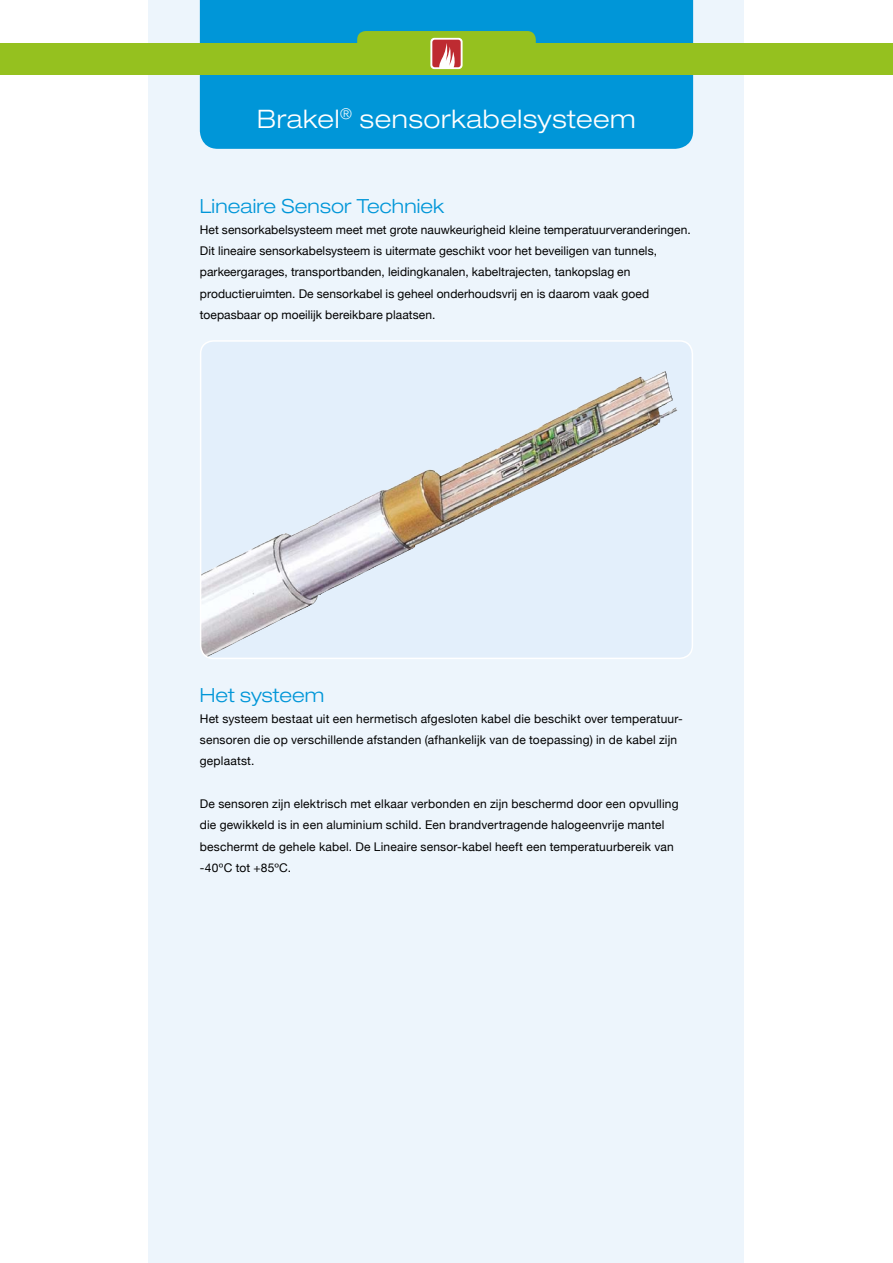
<style>
.page{position:relative;width:893px;height:1263px;background:#fff}
.page>*{position:absolute;margin:0;border:0;box-sizing:border-box;transform-origin:0 0}
.t1{font:300 expanded 25.5px "Helvetica Neue";letter-spacing:.025em;color:#fff}
.t2{font:300 expanded 19.5px "Helvetica Neue";letter-spacing:.005em;color:#0096d8}
.t3{font:12px/21.3px "Helvetica Neue";letter-spacing:.01em;color:#000}
</style>
<div class="page">
<div style="left:149px;top:0;width:595px;height:1263px;background:#edf5fc"></div>
<div style="left:200px;top:0;width:493px;height:149px;background:#0096d8"></div>
<div style="left:0;top:43px;width:893px;height:32px;background:#95c11f"></div>
<div style="left:430px;top:38px;width:33px;height:31px;background:#fff;border-radius:4px"></div>
<svg style="left:357px;top:31px;width:179px;height:37px"></svg>
<svg style="left:201px;top:341px;width:491px;height:317px;fill:#e3effb"></svg>
<img style="left:528px;top:371px;width:137px;height:62px">
<div style="left:200px;top:340px;width:493px;height:319px;border:2px solid #fff;border-radius:13px"></div>
<h1 class="t1" style="left:257px;top:103px;width:380px">Brakel<sup>®</sup> sensorkabelsysteem</h1>
<h2 class="t2" style="left:200px;top:194px;width:246px">Lineaire Sensor Techniek</h2>
<p class="t3" style="left:200px;top:220px;width:492px">Het sensorkabelsysteem meet met grote nauwkeurigheid kleine temperatuurveranderingen.<br>Dit lineaire sensorkabelsysteem is uitermate geschikt voor het beveiligen van tunnels, parkeergarages, transportbanden, leidingkanalen, kabeltrajecten, tankopslag en productieruimten. De sensorkabel is geheel onderhoudsvrij en is daarom vaak goed toepasbaar op moeilijk bereikbare plaatsen.</p>
<h2 class="t2" style="left:200px;top:683px;width:126px">Het systeem</h2>
<p class="t3" style="left:200px;top:709px;width:484px">Het systeem bestaat uit een hermetisch afgesloten kabel die beschikt over temperatuur&shy;sensoren die op verschillende afstanden (afhankelijk van de toepassing) in de kabel zijn geplaatst.</p>
<p class="t3" style="left:200px;top:794px;width:480px">De sensoren zijn elektrisch met elkaar verbonden en zijn beschermd door een opvulling die gewikkeld is in een aluminium schild. Een brandvertragende halogeenvrije mantel beschermt de gehele kabel. De Lineaire sensor-kabel heeft een temperatuurbereik van -40ºC tot +85ºC.</p>
</div>
